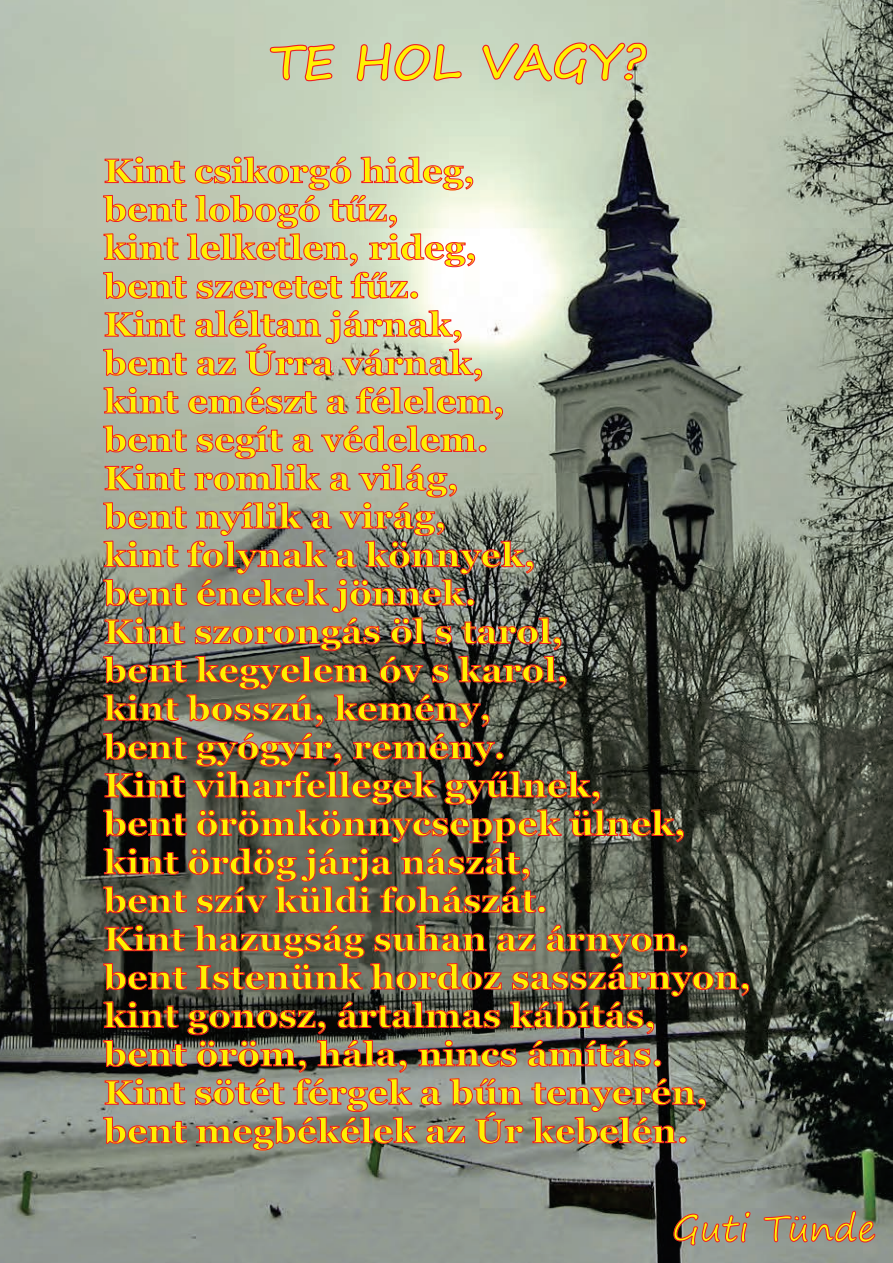
<style>
.page{position:relative;width:893px;height:1263px;background:#fff}
.page>*{position:absolute;margin:0;border:0;box-sizing:border-box;transform-origin:0 0}
.t1{font:700 48px "Segoe Print";color:#fff101}
.t2{font:36px "Segoe Print";color:#fff101}
.t3{font:700 33.75px/38.4px "Georgia";color:#fff101;scale:1.06 1}
</style>
<div class="page">
<img style="left:0;top:0;width:893px;height:1263px">
<svg style="left:269px;top:44px;width:66px;height:44px;background:#c7b9a7"></svg>
<svg style="left:356px;top:42px;width:106px;height:40px;background:#cdbfac"></svg>
<svg style="left:482px;top:42px;width:165px;height:43px;background:#c9bca9"></svg>
<svg style="left:103px;top:156px;width:372px;height:143px;background:#cfbdac"></svg>
<img style="left:103px;top:310px;width:581px;height:604px">
<img style="left:103px;top:924px;width:646px;height:227px">
<svg style="left:674px;top:1212px;width:76px;height:33px;background:#977c77"></svg>
<svg style="left:764px;top:1211px;width:111px;height:31px;background:#9a7f78"></svg>
<h1 class="t1" style="left:270px;top:18px;width:377px">TE HOL VAGY?</h1>
<p class="t3" style="left:104px;top:152px;width:612px">Kint csikorgó hideg,<br>bent lobogó tűz,<br>kint lelketlen, rideg,<br>bent szeretet fűz.<br>Kint aléltan járnak,<br>bent az Úrra várnak,<br>kint emészt a félelem,<br>bent segít a védelem.<br>Kint romlik a világ,<br>bent nyílik a virág,<br>kint folynak a könnyek,<br>bent énekek jönnek.<br>Kint szorongás öl s tarol,<br>bent kegyelem óv s karol,<br>kint bosszú, kemény,<br>bent gyógyír, remény.<br>Kint viharfellegek gyűlnek,<br>bent örömkönnycseppek ülnek, kint ördög járja nászát,<br>bent szív küldi fohászát.<br>Kint hazugság suhan az árnyon, bent Istenünk hordoz sasszárnyon, kint gonosz, ártalmas kábítás,<br>bent öröm, hála, nincs ámítás.<br>Kint sötét férgek a bűn tenyerén, bent megbékélek az Úr kebelén.</p>
<p class="t2" style="left:672px;top:1196px;width:206px">Guti Tünde</p>
</div>
